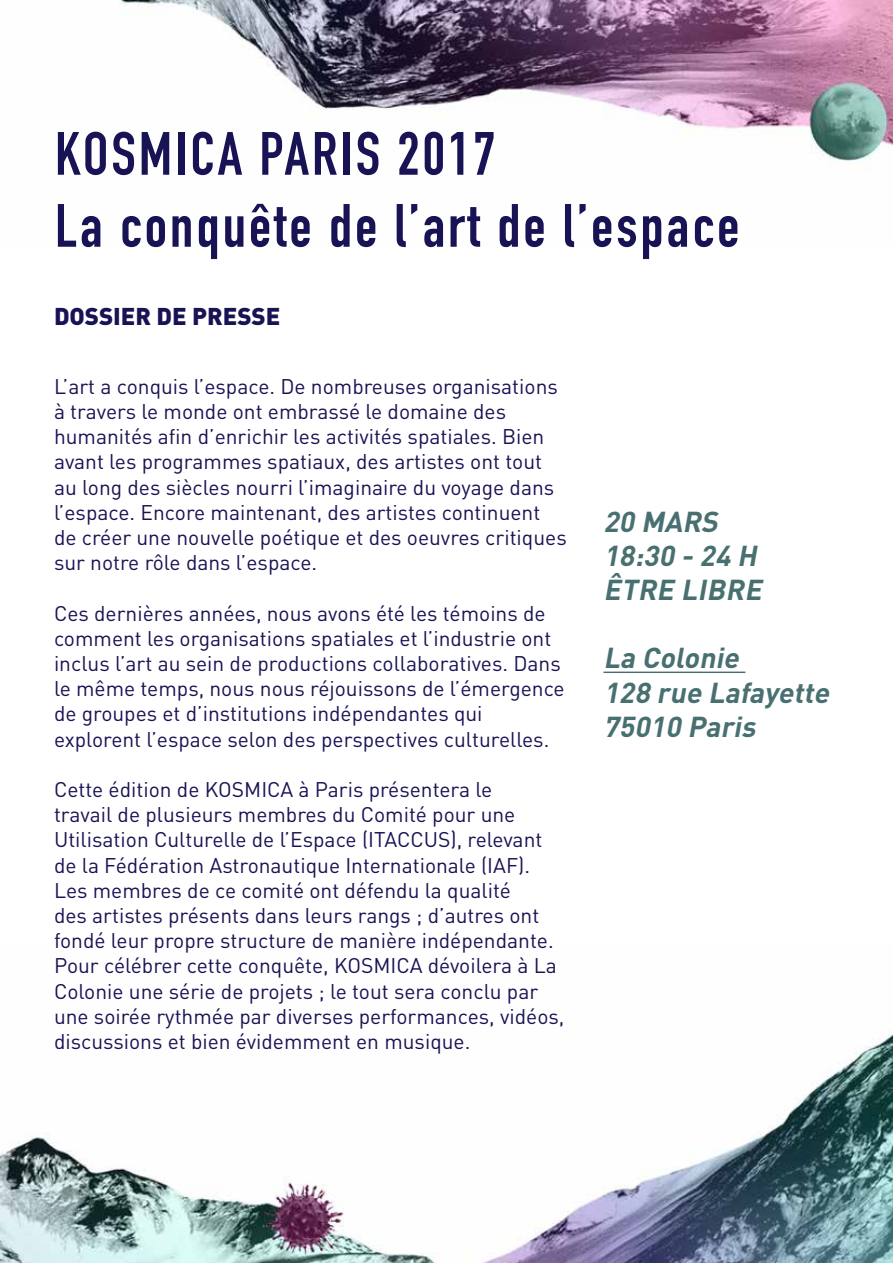
<style>
.page{position:relative;width:893px;height:1263px;background:#fff}
.page>*{position:absolute;margin:0;border:0;box-sizing:border-box;transform-origin:0 0}
.t1{font:700 60px/72px "DIN Condensed";letter-spacing:.05em;color:#181354}
.t2{font:italic 700 28.5px/34.2px "DIN Pro";color:#497070}
.t3{font:900 24px "DIN Pro";color:#181354}
.t4{font:21px/25.2px "DIN Pro";color:#181354}
</style>
<div class="page">
<img style="left:0;top:1034px;width:893px;height:229px">
<img style="left:120px;top:0;width:773px;height:162px">
<hr style="left:603px;top:672px;width:142px;height:1px;background:#497070">
<h1 class="t1" style="left:55px;top:118px;width:686px">KOSMICA PARIS 2017<br>La conquête de l’art de l’espace</h1>
<p class="t3" style="left:54px;top:300px;width:228px">DOSSIER DE PRESSE</p>
<p class="t4" style="left:54px;top:373px;width:514px">L’art a conquis l’espace. De nombreuses organisations à travers le monde ont embrassé le domaine des humanités afin d’enrichir les activités spatiales. Bien avant les programmes spatiaux, des artistes ont tout au long des siècles nourri l’imaginaire du voyage dans l’espace. Encore maintenant, des artistes continuent de créer une nouvelle poétique et des oeuvres critiques sur notre rôle dans l’espace.</p>
<p class="t4" style="left:54px;top:599px;width:512px">Ces dernières années, nous avons été les témoins de comment les organisations spatiales et l’industrie ont inclus l’art au sein de productions collaboratives. Dans le même temps, nous nous réjouissons de l’émergence de groupes et d’institutions indépendantes qui explorent l’espace selon des perspectives culturelles.</p>
<p class="t4" style="left:54px;top:776px;width:512px">Cette édition de KOSMICA à Paris présentera le<br>travail de plusieurs membres du Comité pour une Utilisation Culturelle de l’Espace (ITACCUS), relevant de la Fédération Astronautique Internationale (IAF).<br>Les membres de ce comité ont défendu la qualité<br>des artistes présents dans leurs rangs ; d’autres ont fondé leur propre structure de manière indépendante.<br>Pour célébrer cette conquête, KOSMICA dévoilera à La Colonie une série de projets ; le tout sera conclu par une soirée rythmée par diverses performances, vidéos, discussions et bien évidemment en musique.</p>
<h2 class="t2" style="left:603px;top:503px;width:166px">20 MARS<br>18:30 - 24 H<br>ÊTRE LIBRE</h2>
<h2 class="t2" style="left:603px;top:640px;width:234px">La Colonie<br>128 rue Lafayette<br>75010 Paris</h2>
</div>
